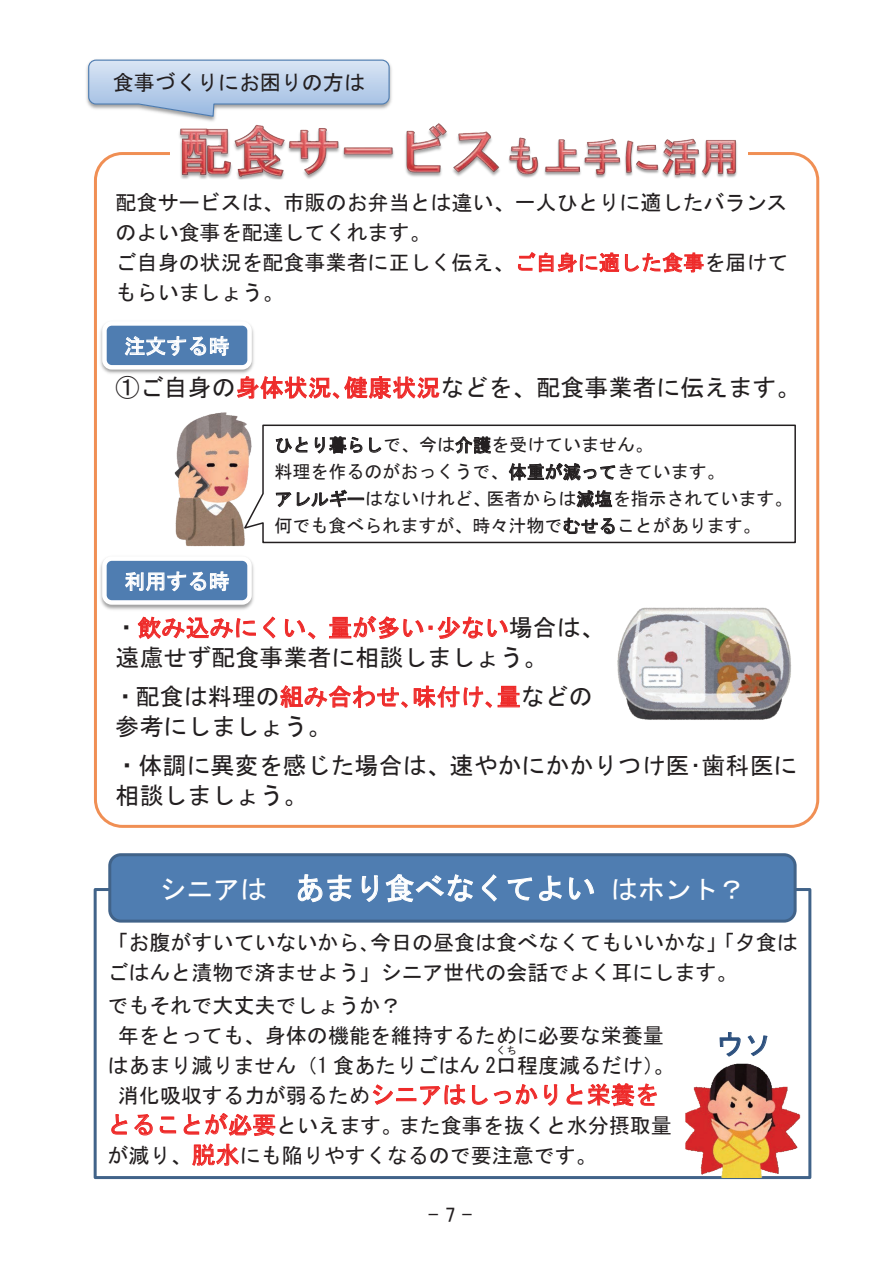
<style>
.page{position:relative;width:893px;height:1263px;background:#fff}
.page>*{position:absolute;margin:0;border:0;box-sizing:border-box;transform-origin:0 0}
.t1{font:30px "MS Gothic";color:#fff}
.t2{font:27px "MS Gothic";color:#2c507e}
.t3{font:24px/30px "MS Gothic";color:#231f20}
.t4{font:21px/30px "MS Gothic";color:#231f20}
.t5{font:21px "MS Gothic";color:#fff}
.t6{font:21px "MS P Gothic";color:#231f20}
.t7{font:18px/27px "MS Gothic";color:#231f20}
.t8{font:10.5px "MS Gothic";color:#231f20}
.s1{color:#ee2a29}
.s2{font-size:27px}
.s3{font-size:24px;color:#ee2a29}
</style>
<div class="page">
<svg style="left:518px;top:252px;width:101px;height:21px"></svg>
<svg style="left:625px;top:252px;width:79px;height:21px"></svg>
<svg style="left:237px;top:376px;width:203px;height:23px"></svg>
<svg style="left:137px;top:616px;width:119px;height:23px"></svg>
<svg style="left:263px;top:616px;width:13px;height:23px"></svg>
<svg style="left:285px;top:619px;width:31px;height:21px"></svg>
<svg style="left:329px;top:616px;width:179px;height:23px"></svg>
<svg style="left:280px;top:685px;width:240px;height:23px"></svg>
<div style="left:94px;top:888px;width:717px;height:291px;border:3px solid #416389"></div>
<svg style="left:372px;top:1084px;width:21px;height:21px"></svg>
<div style="left:396px;top:1098px;width:20px;height:3px;border:1px solid #ee2a29"></div>
<div style="left:399px;top:1088px;width:14px;height:3px;border:1px solid #ee2a29"></div>
<svg style="left:420px;top:1084px;width:46px;height:22px"></svg>
<svg style="left:472px;top:1084px;width:66px;height:21px"></svg>
<svg style="left:544px;top:1084px;width:13px;height:22px"></svg>
<svg style="left:566px;top:1083px;width:91px;height:24px"></svg>
<svg style="left:111px;top:1114px;width:17px;height:21px"></svg>
<svg style="left:134px;top:1114px;width:19px;height:22px"></svg>
<svg style="left:160px;top:1116px;width:16px;height:17px"></svg>
<svg style="left:183px;top:1113px;width:93px;height:53px"></svg>
<div style="left:110px;top:855px;width:685px;height:66px;background:#4f7db1;border-radius:11px"></div>
<div style="left:108px;top:853px;width:689px;height:69px;border:3px solid #416389;border-radius:11px"></div>
<svg style="left:297px;top:874px;width:55px;height:29px"></svg>
<svg style="left:361px;top:875px;width:17px;height:27px"></svg>
<svg style="left:385px;top:874px;width:88px;height:28px"></svg>
<svg style="left:481px;top:874px;width:16px;height:28px"></svg>
<svg style="left:507px;top:877px;width:26px;height:24px"></svg>
<svg style="left:539px;top:875px;width:23px;height:26px"></svg>
<svg style="left:569px;top:877px;width:26px;height:23px"></svg>
<img style="left:179px;top:123px;width:570px;height:56px">
<img style="left:100px;top:328px;width:157px;height:49px">
<div style="left:104px;top:323px;width:146px;height:44px;background:#4f7db1;border-radius:7px"></div>
<div style="left:102px;top:321px;width:150px;height:49px;border:4px solid #fff;border-radius:7px"></div>
<svg style="left:125px;top:336px;width:104px;height:20px"></svg>
<img style="left:100px;top:563px;width:154px;height:47px">
<div style="left:104px;top:559px;width:146px;height:43px;background:#4f7db1;border-radius:7px"></div>
<div style="left:102px;top:556px;width:150px;height:49px;border:4px solid #fff;border-radius:7px"></div>
<svg style="left:125px;top:571px;width:104px;height:20px"></svg>
<svg style="left:260px;top:424px;width:536px;height:120px"></svg>
<svg style="left:276px;top:437px;width:32px;height:30px"></svg>
<svg style="left:315px;top:436px;width:47px;height:18px"></svg>
<svg style="left:369px;top:438px;width:12px;height:15px"></svg>
<svg style="left:455px;top:436px;width:36px;height:18px"></svg>
<svg style="left:509px;top:463px;width:106px;height:18px"></svg>
<svg style="left:276px;top:492px;width:15px;height:15px"></svg>
<svg style="left:297px;top:490px;width:67px;height:17px"></svg>
<svg style="left:576px;top:490px;width:36px;height:18px"></svg>
<svg style="left:564px;top:518px;width:51px;height:16px"></svg>
<img style="left:174px;top:412px;width:86px;height:135px">
<img style="left:617px;top:607px;width:175px;height:113px">
<img style="left:86px;top:65px;width:309px;height:59px">
<svg style="left:88px;top:59px;width:302px;height:59px;background:#c3d4e8"></svg>
<img style="left:673px;top:1063px;width:130px;height:115px">
<svg style="left:719px;top:1032px;width:22px;height:25px"></svg>
<svg style="left:747px;top:1035px;width:20px;height:21px"></svg>
<p class="t4" style="left:113px;top:67px;width:254px">食事づくりにお困りの方は</p>
<p class="t4" style="left:116px;top:188px;width:674px">配食サービスは、市販のお弁当とは違い、一人ひとりに適したバランスのよい食事を配達してくれます。<br>ご自身の状況を配食事業者に正しく伝え、<span class="s1">ご自身に適した食事</span>を届けてもらいましょう。</p>
<p class="t5" style="left:124px;top:335px;width:107px">注文する時</p>
<p class="t3" style="left:116px;top:372px;width:686px">①ご自身の<span class="s1">身体状況､健康状況</span>などを、配食事業者に伝えます。</p>
<p class="t5" style="left:124px;top:571px;width:107px">利用する時</p>
<p class="t7" style="left:274px;top:431px;width:520px">ひとり暮らしで、今は介護を受けていません。<br>料理を作るのがおっくうで、体重が減ってきています。<br>アレルギーはないけれど、医者からは減塩を指示されています。何でも食べられますが、時々汁物でむせることがあります。</p>
<p class="t3" style="left:114px;top:613px;width:492px">・<span class="s1">飲み込みにくい、量が多い･少ない</span>場合は、遠慮せず配食事業者に相談しましょう。</p>
<p class="t3" style="left:114px;top:682px;width:481px">・配食は料理の<span class="s1">組み合わせ､味付け､量</span>などの参考にしましょう。</p>
<p class="t3" style="left:115px;top:751px;width:684px">・体調に異変を感じた場合は、速やかにかかりつけ医･歯科医に相談しましょう。</p>
<h1 class="t1" style="left:159px;top:873px;width:588px"><span class="s2">シニアは</span> あまり食べなくてよい<span class="s2">はホント？</span></h1>
<p class="t4" style="left:107px;top:928px;width:692px">「お腹がすいていないから､今日の昼食は食べなくてもいいかな」「夕食はごはんと漬物で済ませよう」シニア世代の会話でよく耳にします。</p>
<p class="t4" style="left:107px;top:990px;width:296px">でもそれで大丈夫でしょうか？</p>
<p class="t4" style="left:118px;top:1021px;width:547px">年をとっても、身体の機能を維持するために必要な栄養量</p>
<p class="t4" style="left:107px;top:1051px;width:569px">はあまり減りません（1 食あたりごはん 2口程度減るだけ）。</p>
<p class="t2" style="left:716px;top:1031px;width:56px">ウソ</p>
<p class="t8" style="left:496px;top:1045px;width:22px">くち</p>
<p class="t4" style="left:107px;top:1081px;width:566px;text-indent:10px">消化吸収する力が弱るため<span class="s3">シニアはしっかりと栄養をとることが必要</span>といえます。また食事を抜くと水分摂取量が減り、<span class="s3">脱水</span>にも陥りやすくなるので要注意です。</p>
<p class="t6" style="left:428px;top:1204px;width:46px">- 7 -</p>
</div>
